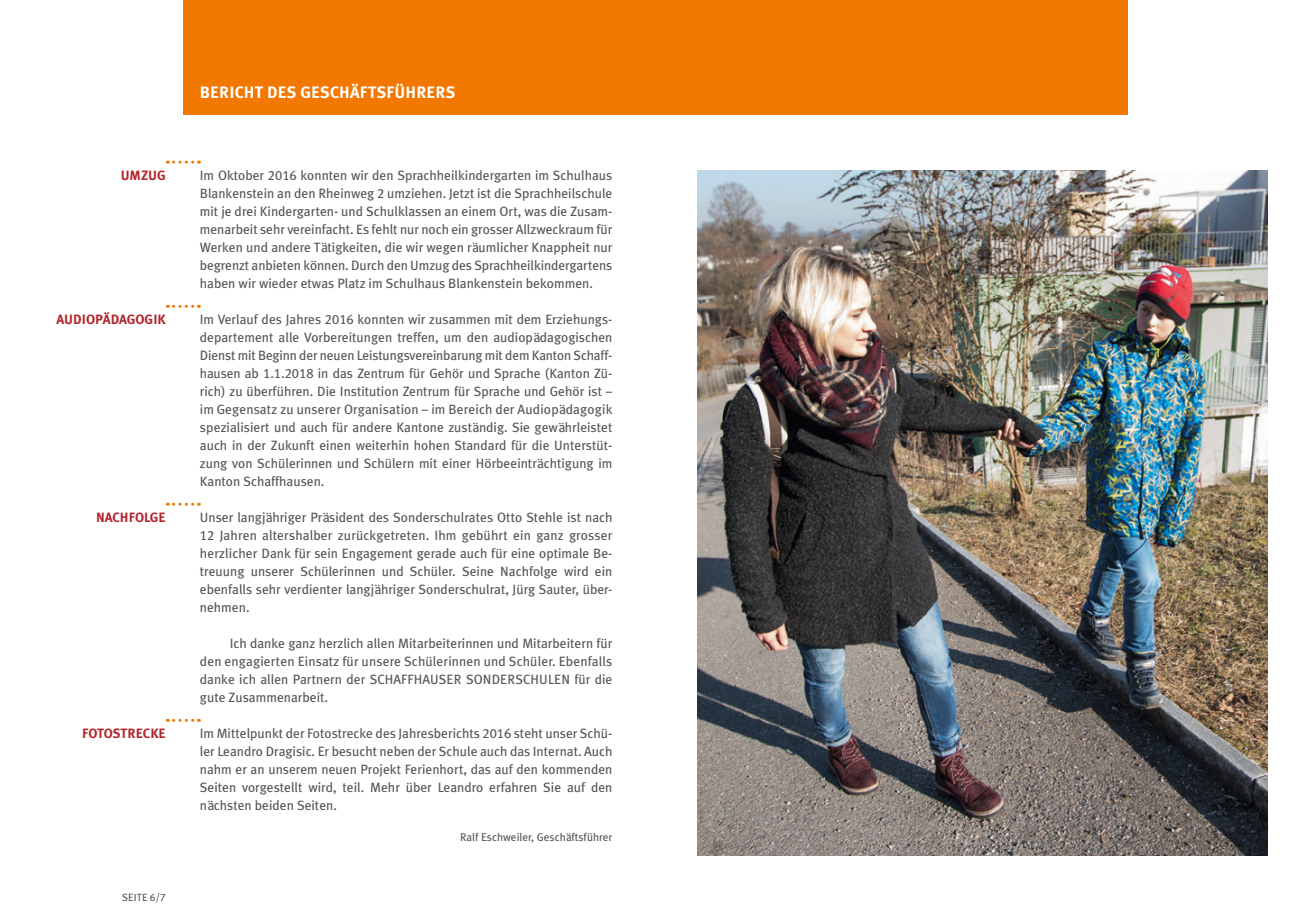
<style>
.page{position:relative;width:1310px;height:919px;background:#fff}
.page>*{position:absolute;margin:0;border:0;box-sizing:border-box;transform-origin:0 0}
.t1{font:700 16.5px "Meta Plus";letter-spacing:.01em;color:#fff}
.t2{font:13.5px/18px "Meta Plus";color:#555554;text-align:justify}
.t3{font:700 13.5px "Meta Plus";color:#b2262d}
.t4{font:11.25px "Meta Plus";color:#555554}
.t5{font:10.5px "Meta Plus Book Caps";letter-spacing:.01em;color:#555554}
.s1{font-family:"Meta Plus Book Caps"}
</style>
<div class="page">
<div style="left:183px;top:0;width:944px;height:115px;background:#f37802"></div>
<svg style="left:174px;top:502px;width:25px;height:3px"></svg>
<svg style="left:174px;top:718px;width:25px;height:3px"></svg>
<svg style="left:174px;top:305px;width:25px;height:3px"></svg>
<svg style="left:174px;top:160px;width:25px;height:3px"></svg>
<img style="left:697px;top:170px;width:570px;height:685px">
<p class="t3" style="left:121px;top:168px;width:47px">UMZUG</p>
<p class="t3" style="left:57px;top:312px;width:111px">AUDIOPÄDAGOGIK</p>
<p class="t3" style="left:96px;top:510px;width:71px">NACHFOLGE</p>
<p class="t3" style="left:82px;top:726px;width:85px">FOTOSTRECKE</p>
<p class="t5" style="left:122px;top:890px;width:45px">SEITE 6/7</p>
<p class="t1" style="left:200px;top:83px;width:257px">BERICHT DES GESCHÄFTSFÜHRERS</p>
<p class="t2" style="left:200px;top:166px;width:414px">Im Oktober <span class="s1">2016</span> konnten wir den Sprachheilkindergarten im Schulhaus Blankenstein an den Rheinweg <span class="s1">2</span> umziehen. Jetzt ist die Sprachheilschule mit je drei Kindergarten- und Schulklassen an einem Ort, was die Zusam&shy;menarbeit sehr vereinfacht. Es fehlt nur noch ein grosser Allzweckraum für Werken und andere Tätigkeiten, die wir wegen räumlicher Knappheit nur begrenzt anbieten können. Durch den Umzug des Sprachheilkindergartens haben wir wieder etwas Platz im Schulhaus Blankenstein bekommen.</p>
<p class="t2" style="left:200px;top:310px;width:414px">Im Verlauf des Jahres <span class="s1">2016</span> konnten wir zusammen mit dem Erziehungs&shy;departement alle Vorbereitungen treffen, um den audiopädagogischen Dienst mit Beginn der neuen Leistungsvereinbarung mit dem Kanton Schaff&shy;hausen ab <span class="s1">1.1.2018</span> in das Zentrum für Gehör und Sprache (Kanton Zü&shy;rich) zu überführen. Die Institution Zentrum für Sprache und Gehör ist – im Gegensatz zu unserer Organisation – im Bereich der Audiopädagogik spezialisiert und auch für andere Kantone zuständig. Sie gewährleistet auch in der Zukunft einen weiterhin hohen Standard für die Unterstüt&shy;zung von Schülerinnen und Schülern mit einer Hörbeeinträchtigung im Kanton Schaffhausen.</p>
<p class="t2" style="left:200px;top:508px;width:414px">Unser langjähriger Präsident des Sonderschulrates Otto Stehle ist nach <span class="s1">12</span> Jahren altershalber zurückgetreten. Ihm gebührt ein ganz grosser herzlicher Dank für sein Engagement gerade auch für eine optimale Be&shy;treuung unserer Schülerinnen und Schüler. Seine Nachfolge wird ein ebenfalls sehr verdienter langjähriger Sonderschulrat, Jürg Sauter, über&shy;nehmen.</p>
<p class="t2" style="left:200px;top:634px;width:414px;text-indent:30px">Ich danke ganz herzlich allen Mitarbeiterinnen und Mitarbeitern für den engagierten Einsatz für unsere Schülerinnen und Schüler. Ebenfalls danke ich allen Partnern der SCHAFFHAUSER SONDERSCHULEN für die gute Zusammenarbeit.</p>
<p class="t2" style="left:200px;top:724px;width:414px">Im Mittelpunkt der Fotostrecke des Jahresberichts <span class="s1">2016</span> steht unser Schü&shy;ler Leandro Dragisic. Er besucht neben der Schule auch das Internat. Auch nahm er an unserem neuen Projekt Ferienhort, das auf den kommenden Seiten vorgestellt wird, teil. Mehr über Leandro erfahren Sie auf den nächsten beiden Seiten.</p>
<p class="t4" style="left:460px;top:830px;width:154px">Ralf Eschweiler, Geschäftsführer</p>
</div>
